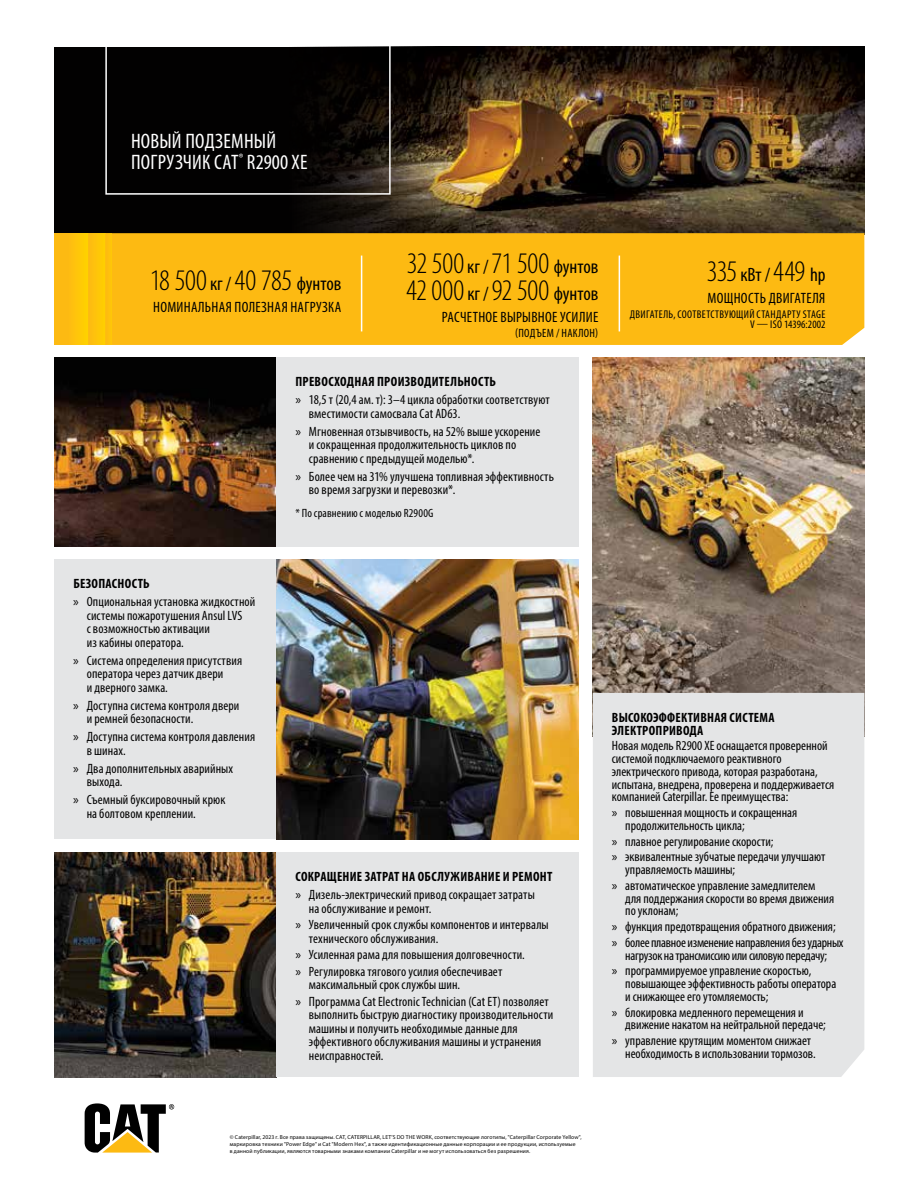
<style>
.page{position:relative;width:918px;height:1188px;background:#fff}
.page>*{position:absolute;margin:0;border:0;box-sizing:border-box;transform-origin:0 0}
.t1{font:300 condensed 30px/27px "Myriad Pro";letter-spacing:-.01em;color:#000}
.t2{font:condensed 21px/21px "Myriad Pro";letter-spacing:.01em;color:#fff}
.t3{font:condensed 15px "Myriad Pro";letter-spacing:.02em;color:#000}
.t4{font:condensed 13.5px/13.5px "Myriad Pro";letter-spacing:.005em;color:#000}
.t5{font:condensed 13.5px/15.8px "Myriad Pro";letter-spacing:-.015em;color:#000}
.t6{font:700 condensed 13.5px/12.8px "Myriad Pro";letter-spacing:.02em;color:#000}
.t7{font:condensed 12px "Myriad Pro";letter-spacing:.02em;color:#000}
.t8{font:condensed 11.25px/10.5px "Myriad Pro";letter-spacing:.025em;color:#000;text-align:right}
.t9{font:5.7px/7.2px "Myriad Pro";letter-spacing:.02em;color:#000}
.s1{font-weight:400;font-size:19.35px}
.s2{font-weight:700}
.s3{font-stretch:normal}
</style>
<div class="page">
<div style="left:54px;top:47px;width:810px;height:187px;background:#020101"></div>
<img style="left:305px;top:47px;width:559px;height:186px">
<div style="left:112px;top:233px;width:752px;height:112px;background:#fdba12"></div>
<svg style="left:85px;top:1103px;width:89px;height:50px"></svg>
<div style="left:54px;top:233px;width:34px;height:112px;background:linear-gradient(to right,#fcb317,#ffce03)"></div>
<div style="left:88px;top:233px;width:17px;height:112px;background:#fec40a"></div>
<div style="left:105px;top:233px;width:7px;height:112px;background:#febf0e"></div>
<div style="left:105px;top:35px;width:286px;height:160px;border:2px solid #fff"></div>
<div style="left:54px;top:559px;width:222px;height:280px;background:#e4e5e6"></div>
<img style="left:54px;top:852px;width:222px;height:225px">
<img style="left:593px;top:357px;width:271px;height:336px">
<img style="left:54px;top:357px;width:222px;height:190px">
<img style="left:276px;top:559px;width:303px;height:280px">
<div style="left:276px;top:357px;width:303px;height:190px;background:#e4e5e6"></div>
<div style="left:276px;top:852px;width:303px;height:225px;background:#e4e5e6"></div>
<div style="left:593px;top:693px;width:271px;height:384px;background:#e4e5e6"></div>
<hr style="left:619px;top:256px;width:1px;height:75px;background:#fff">
<hr style="left:361px;top:256px;width:1px;height:75px;background:#fff">
<h2 class="t2" style="left:131px;top:130px;width:178px">НОВЫЙ ПОДЗЕМНЫЙ<br>ПОГРУЗЧИК CAT<sup>®</sup> R2900 XE</h2>
<h1 class="t1" style="left:150px;top:267px;width:193px">18 500 <span class="s1">кг /</span> 40 785 <span class="s1">фунтов</span></h1>
<p class="t3" style="left:153px;top:298px;width:190px">НОМИНАЛЬНАЯ ПОЛЕЗНАЯ НАГРУЗКА</p>
<h1 class="t1" style="left:406px;top:250px;width:194px">32 500 <span class="s1">кг /</span> 71 500 <span class="s1">фунтов<br></span>42 000 <span class="s1">кг /</span> 92 500 <span class="s1">фунтов</span></h1>
<p class="t3" style="left:442px;top:308px;width:158px">РАСЧЕТНОЕ ВЫРЫВНОЕ УСИЛИЕ</p>
<p class="t7" style="left:515px;top:326px;width:85px">(ПОДЪЕМ / НАКЛОН)</p>
<p class="t4" style="left:295px;top:373px;width:256px;line-height:18px"><span class="s2">ПРЕВОСХОДНАЯ ПРОИЗВОДИТЕЛЬНОСТЬ<br></span><span class="s3">»</span> 18,5 т (20,4 ам. т): 3–4 цикла обработки соответствуют</p>
<p class="t4" style="left:295px;top:404px;width:247px;line-height:18px;text-indent:14px">вместимости самосвала Cat AD63.<br><span class="s3">»</span> Мгновенная отзывчивость, на 52% выше ускорение</p>
<p class="t4" style="left:309px;top:438px;width:209px">и сокращенная продолжительность циклов по сравнению с предыдущей моделью*.</p>
<p class="t4" style="left:309px;top:469px;width:247px;text-indent:-14px"><span class="s3">»</span> Более чем на 31% улучшена топливная эффективность во время загрузки и перевозки*.</p>
<p class="t7" style="left:295px;top:505px;width:140px">* По сравнению с моделью R2900G</p>
<h1 class="t1" style="left:707px;top:258px;width:120px">335 <span class="s1">кВт /</span> 449 <span class="s1">hp</span></h1>
<p class="t3" style="left:708px;top:289px;width:119px">МОЩНОСТЬ ДВИГАТЕЛЯ</p>
<p class="t8" style="left:630px;top:309px;width:197px">ДВИГАТЕЛЬ, СООТВЕТСТВУЮЩИЙ СТАНДАРТУ STAGE<br>V — ISO 14396:2002</p>
<p class="t4" style="left:73px;top:575px;width:184px;line-height:18px"><span class="s2">БЕЗОПАСНОСТЬ<br></span><span class="s3">»</span> Опциональная установка жидкостной</p>
<p class="t4" style="left:87px;top:609px;width:157px">системы пожаротушения Ansul LVS с возможностью активации<br>из кабины оператора.</p>
<p class="t4" style="left:87px;top:654px;width:157px;text-indent:-14px"><span class="s3">»</span> Система определения присутствия оператора через датчик двери<br>и дверного замка.</p>
<p class="t4" style="left:87px;top:699px;width:154px;text-indent:-14px"><span class="s3">»</span> Доступна система контроля двери и ремней безопасности.</p>
<p class="t4" style="left:87px;top:730px;width:170px;text-indent:-14px"><span class="s3">»</span> Доступна система контроля давления в шинах.</p>
<p class="t4" style="left:87px;top:762px;width:148px;text-indent:-14px"><span class="s3">»</span> Два дополнительных аварийных выхода.</p>
<p class="t4" style="left:87px;top:793px;width:140px;text-indent:-14px"><span class="s3">»</span> Съемный буксировочный крюк на болтовом креплении.</p>
<p class="t4" style="left:295px;top:868px;width:259px;line-height:18px"><span class="s2">СОКРАЩЕНИЕ ЗАТРАТ НА ОБСЛУЖИВАНИЕ И РЕМОНТ </span><span class="s3">»</span> Дизель-электрический привод сокращает затраты</p>
<p class="t4" style="left:295px;top:900px;width:255px;line-height:16.5px;text-indent:14px">на обслуживание и ремонт.<br><span class="s3">»</span> Увеличенный срок службы компонентов и интервалы</p>
<p class="t4" style="left:295px;top:930px;width:231px;line-height:16.5px;text-indent:14px">технического обслуживания.<br><span class="s3">»</span> Усиленная рама для повышения долговечности. <span class="s3">»</span> Регулировка тягового усилия обеспечивает</p>
<p class="t4" style="left:295px;top:976px;width:255px;line-height:16.5px;text-indent:14px">максимальный срок службы шин.<br><span class="s3">»</span> Программа Cat Electronic Technician (Cat ET) позволяет</p>
<p class="t4" style="left:309px;top:1008px;width:246px">выполнить быструю диагностику производительности машины и получить необходимые данные для эффективного обслуживания машины и устранения неисправностей.</p>
<p class="t6" style="left:612px;top:711px;width:164px">ВЫСОКОЭФФЕКТИВНАЯ СИСТЕМА<br>ЭЛЕКТРОПРИВОДА</p>
<p class="t4" style="left:612px;top:739px;width:224px;line-height:12.8px">Новая модель R2900 XE оснащается проверенной системой подключаемого реактивного электрического привода, которая разработана, испытана, внедрена, проверена и поддерживается компанией Caterpillar. Ее преимущества:</p>
<p class="t4" style="left:625px;top:806px;width:173px;line-height:12.8px;text-indent:-14px"><span class="s3">»</span> повышенная мощность и сокращенная продолжительность цикла;</p>
<p class="t4" style="left:612px;top:833px;width:215px;line-height:15.8px"><span class="s3">»</span> плавное регулирование скорости;<br><span class="s3">»</span> эквивалентные зубчатые передачи улучшают</p>
<p class="t4" style="left:612px;top:862px;width:205px;line-height:15.8px;text-indent:14px">управляемость машины;<br><span class="s3">»</span> автоматическое управление замедлителем</p>
<p class="t4" style="left:625px;top:892px;width:210px;line-height:12.8px">для поддержания скорости во время движения по уклонам;</p>
<p class="t5" style="left:612px;top:919px;width:233px"><span class="s3">»</span> функция предотвращения обратного движения; <span class="s3">»</span> более плавное изменение направления без ударных</p>
<p class="t5" style="left:612px;top:947px;width:217px;text-indent:14px">нагрузок на трансмиссию или силовую передачу; <span class="s3">»</span> программируемое управление скоростью,</p>
<p class="t4" style="left:625px;top:977px;width:213px;line-height:12.8px">повышающее эффективность работы оператора и снижающее его утомляемость;</p>
<p class="t4" style="left:625px;top:1006px;width:202px;line-height:12.8px;text-indent:-14px"><span class="s3">»</span> блокировка медленного перемещения и движение накатом на нейтральной передаче;</p>
<p class="t4" style="left:625px;top:1034px;width:192px;line-height:12.8px;text-indent:-14px"><span class="s3">»</span> управление крутящим моментом снижает необходимость в использовании тормозов.</p>
<p class="t9" style="left:230px;top:1133px;width:353px">© Caterpillar, 2023 г. Все права защищены. CAT, CATERPILLAR, LET’S DO THE WORK, соответствующие логотипы, "Caterpillar Corporate Yellow", маркировка техники "Power Edge" и Cat "Modern Hex", а также идентификационные данные корпорации и ее продукции, используемые<br>в данной публикации, являются товарными знаками компании Caterpillar и не могут использоваться без разрешения.</p>
</div>
